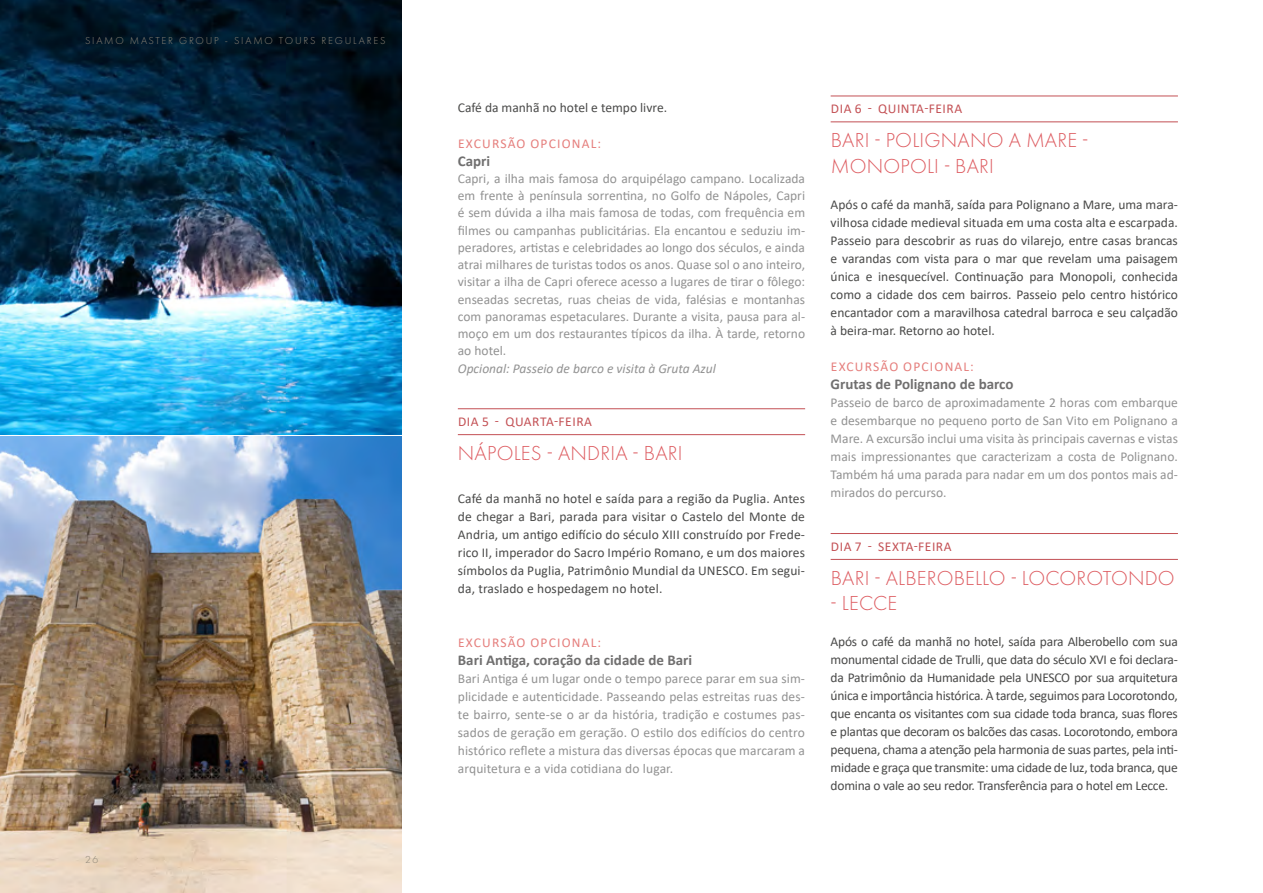
<style>
.page{position:relative;width:1263px;height:893px;background:#fff}
.page>*{position:absolute;margin:0;border:0;box-sizing:border-box;transform-origin:0 0}
.t1{font:300 21px/25.5px "Futura PT";letter-spacing:.01em;color:#dd5a5f}
.t2{font:700 15px "Calibri";color:#706f6f}
.t3{font:13.5px/18px "Calibri";color:#4a4a49;text-align:justify}
.t4{font:13.5px/17.2px "Calibri";color:#929292;text-align:justify}
.t5{font:13.5px "Calibri";letter-spacing:.09em;color:#e57e7c}
.t6{font:13.5px "Calibri";letter-spacing:.04em;color:#c35054}
.t7{font:italic 13.5px "Calibri";color:#929292}
.t8{font:300 10.5px "Futura PT";letter-spacing:.17em;color:#8d8577}
</style>
<div class="page">
<hr style="left:458px;top:408px;width:347px;height:1px;background:#c35054">
<hr style="left:458px;top:434px;width:347px;height:1px;background:#c35054">
<hr style="left:831px;top:96px;width:347px;height:1px;background:#c35054">
<hr style="left:831px;top:122px;width:347px;height:1px;background:#c35054">
<hr style="left:831px;top:533px;width:347px;height:1px;background:#c35054">
<hr style="left:831px;top:559px;width:347px;height:1px;background:#c35054">
<img style="left:0;top:437px;width:402px;height:456px">
<img style="left:0;top:0;width:402px;height:434px">
<p class="t8" style="left:85px;top:34px;width:302px">SIAMO MASTER GROUP - SIAMO TOURS REGULARES</p>
<p class="t8" style="left:85px;top:853px;width:15px">26</p>
<p class="t3" style="left:458px;top:99px;width:211px">Café da manhã no hotel e tempo livre.</p>
<p class="t5" style="left:458px;top:134px;width:144px">EXCURSÃO OPCIONAL:</p>
<p class="t2" style="left:458px;top:150px;width:34px">Capri</p>
<p class="t4" style="left:458px;top:169px;width:349px">Capri, a ilha mais famosa do arquipélago campano. Localizada em frente à península sorrentina, no Golfo de Nápoles, Capri é sem dúvida a ilha mais famosa de todas, com frequência em filmes ou campanhas publicitárias. Ela encantou e seduziu im&shy;peradores, artistas e celebridades ao longo dos séculos, e ainda atrai milhares de turistas todos os anos. Quase sol o ano inteiro, visitar a ilha de Capri oferece acesso a lugares de tirar o fôlego: enseadas secretas, ruas cheias de vida, falésias e montanhas com panoramas espetaculares. Durante a visita, pausa para al&shy;moço em um dos restaurantes típicos da ilha. À tarde, retorno ao hotel.</p>
<p class="t7" style="left:458px;top:359px;width:259px">Opcional: Passeio de barco e visita à Gruta Azul</p>
<p class="t6" style="left:458px;top:412px;width:135px">DIA 5 - QUARTA-FEIRA</p>
<h1 class="t1" style="left:458px;top:440px;width:226px">NÁPOLES - ANDRIA - BARI</h1>
<p class="t3" style="left:458px;top:490px;width:349px">Café da manhã no hotel e saída para a região da Puglia. Antes de chegar a Bari, parada para visitar o Castelo del Monte de Andria, um antigo edifício do século XIII construído por Frede&shy;rico II, imperador do Sacro Império Romano, e um dos maiores símbolos da Puglia, Patrimônio Mundial da UNESCO. Em segui&shy;da, traslado e hospedagem no hotel.</p>
<p class="t5" style="left:458px;top:634px;width:144px">EXCURSÃO OPCIONAL:</p>
<p class="t2" style="left:458px;top:650px;width:236px">Bari Antiga, coração da cidade de Bari</p>
<p class="t4" style="left:458px;top:670px;width:349px;line-height:18px">Bari Antiga é um lugar onde o tempo parece parar em sua sim&shy;plicidade e autenticidade. Passeando pelas estreitas ruas des&shy;te bairro, sente-se o ar da história, tradição e costumes pas&shy;sados de geração em geração. O estilo dos edifícios do centro histórico reflete a mistura das diversas épocas que marcaram a arquitetura e a vida cotidiana do lugar.</p>
<p class="t6" style="left:831px;top:99px;width:133px">DIA 6 - QUINTA-FEIRA</p>
<h1 class="t1" style="left:831px;top:128px;width:259px">BARI - POLIGNANO A MARE -<br>MONOPOLI - BARI</h1>
<p class="t3" style="left:831px;top:195px;width:349px">Após o café da manhã, saída para Polignano a Mare, uma mara&shy;vilhosa cidade medieval situada em uma costa alta e escarpada.<br>Passeio para descobrir as ruas do vilarejo, entre casas brancas e varandas com vista para o mar que revelam uma paisagem única e inesquecível. Continuação para Monopoli, conhecida como a cidade dos cem bairros. Passeio pelo centro histórico encantador com a maravilhosa catedral barroca e seu calçadão à beira-mar. Retorno ao hotel.</p>
<p class="t5" style="left:831px;top:357px;width:144px">EXCURSÃO OPCIONAL:</p>
<p class="t2" style="left:831px;top:373px;width:184px">Grutas de Polignano de barco</p>
<p class="t4" style="left:831px;top:393px;width:349px;line-height:18px">Passeio de barco de aproximadamente 2 horas com embarque e desembarque no pequeno porto de San Vito em Polignano a Mare. A excursão inclui uma visita às principais cavernas e vistas mais impressionantes que caracterizam a costa de Polignano.<br>Também há uma parada para nadar em um dos pontos mais ad&shy;mirados do percurso.</p>
<p class="t6" style="left:831px;top:537px;width:122px">DIA 7 - SEXTA-FEIRA</p>
<h1 class="t1" style="left:831px;top:565px;width:345px">BARI - ALBEROBELLO - LOCOROTONDO</h1>
<h1 class="t1" style="left:831px;top:591px;width:68px">- LECCE</h1>
<p class="t3" style="left:831px;top:632px;width:349px">Após o café da manhã no hotel, saída para Alberobello com sua monumental cidade de Trulli, que data do século XVI e foi declara&shy;da Patrimônio da Humanidade pela UNESCO por sua arquitetura única e importância histórica. À tarde, seguimos para Locorotondo, que encanta os visitantes com sua cidade toda branca, suas flores e plantas que decoram os balcões das casas. Locorotondo, embora pequena, chama a atenção pela harmonia de suas partes, pela inti&shy;midade e graça que transmite: uma cidade de luz, toda branca, que domina o vale ao seu redor. Transferência para o hotel em Lecce.</p>
</div>
